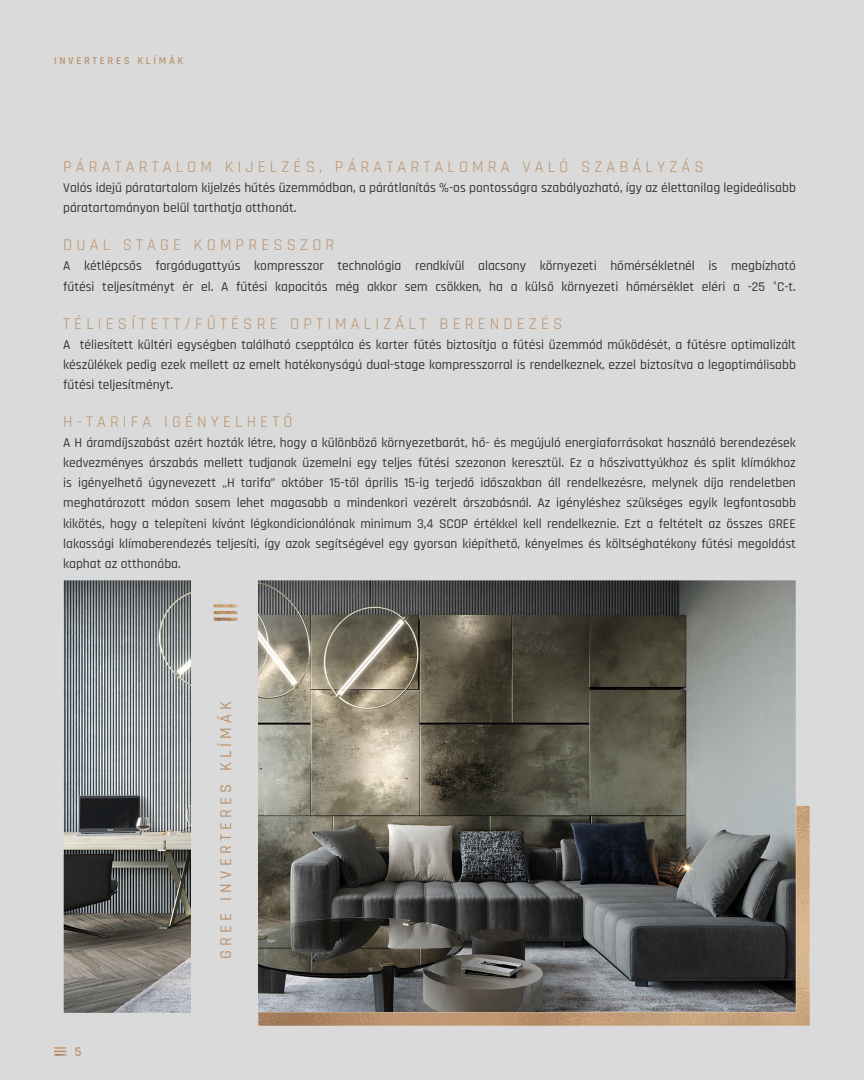
<style>
.page{position:relative;width:864px;height:1080px;background:#fff}
.page>*{position:absolute;margin:0;border:0;box-sizing:border-box;transform-origin:0 0}
.t1{font:16.5px "Rajdhani";letter-spacing:.25em;color:#ba926c}
.t2{font:500 16.5px "Rajdhani";letter-spacing:.25em;color:#ba926c}
.t3{font:500 13.5px/20.1px "Rajdhani";color:#333332}
.t4{font:600 13.5px "Rajdhani";color:#ba926c}
.t5{font:600 10.65px "Rajdhani";letter-spacing:.25em;color:#ba926c}
</style>
<div class="page">
<div style="left:0;top:0;width:863px;height:1080px;background:#dadada"></div>
<img style="left:64px;top:580px;width:731px;height:433px">
<img style="left:258px;top:806px;width:551px;height:220px">
<svg style="left:54px;top:1047px;width:13px;height:9px"></svg>
<p class="t5" style="left:54px;top:54px;width:131px">INVERTERES KLÍMÁK</p>
<p class="t1" style="left:63px;top:157px;width:641px">PÁRATARTALOM KIJELZÉS, PÁRATARTALOMRA VALÓ SZABÁLYZÁS</p>
<p class="t3" style="left:63px;top:178px;width:733px">Valós idejű páratartalom kijelzés hűtés üzemmódban, a párátlanítás %-os pontosságra szabályozható, így az élettanilag legideálisabb páratartományon belül tarthatja otthonát.</p>
<p class="t1" style="left:63px;top:236px;width:272px">DUAL STAGE KOMPRESSZOR</p>
<p class="t3" style="left:63px;top:256px;width:733px">A kétlépcsős forgódugattyús kompresszor technológia rendkívül alacsony környezeti hőmérsékletnél is megbízható fűtési teljesítményt ér el. A fűtési kapacitás még akkor sem csökken, ha a külső környezeti hőmérséklet eléri a -25 °C-t.</p>
<p class="t1" style="left:63px;top:314px;width:500px">TÉLIESÍTETT/FŰTÉSRE OPTIMALIZÁLT BERENDEZÉS</p>
<p class="t3" style="left:63px;top:335px;width:733px;text-align:justify">A téliesített kültéri egységben található csepptálca és karter fűtés biztosítja a fűtési üzemmód működését, a fűtésre optimalizált készülékek pedig ezek mellett az emelt hatékonyságú dual-stage kompresszorral is rendelkeznek, ezzel biztosítva a legoptimálisabb fűtési teljesítményt.</p>
<p class="t1" style="left:63px;top:412px;width:231px">H-TARIFA IGÉNYELHETŐ</p>
<p class="t3" style="left:63px;top:433px;width:734px;text-align:justify">A H áramdíjszabást azért hozták létre, hogy a különböző környezetbarát, hő- és megújuló energiaforrásokat használó berendezések kedvezményes árszabás mellett tudjanak üzemelni egy teljes fűtési szezonon keresztül. Ez a hőszivattyúkhoz és split klímákhoz is igényelhető úgynevezett „H tarifa” október 15-től április 15-ig terjedő időszakban áll rendelkezésre, melynek díja rendeletben meghatározott módon sosem lehet magasabb a mindenkori vezérelt árszabásnál. Az igényléshez szükséges egyik legfontosabb kikötés, hogy a telepíteni kívánt légkondicionálónak minimum 3,4 SCOP értékkel kell rendelkeznie. Ezt a feltételt az összes GREE lakossági klímaberendezés teljesíti, így azok segítségével egy gyorsan kiépíthető, kényelmes és költséghatékony fűtési megoldást kaphat az otthonába.</p>
<p class="t4" style="left:75px;top:1043px;width:8px">5</p>
<p class="t2" style="left:216px;top:959px;width:259px;rotate:-90deg">GREE INVERTERES KLÍMÁK</p>
</div>
